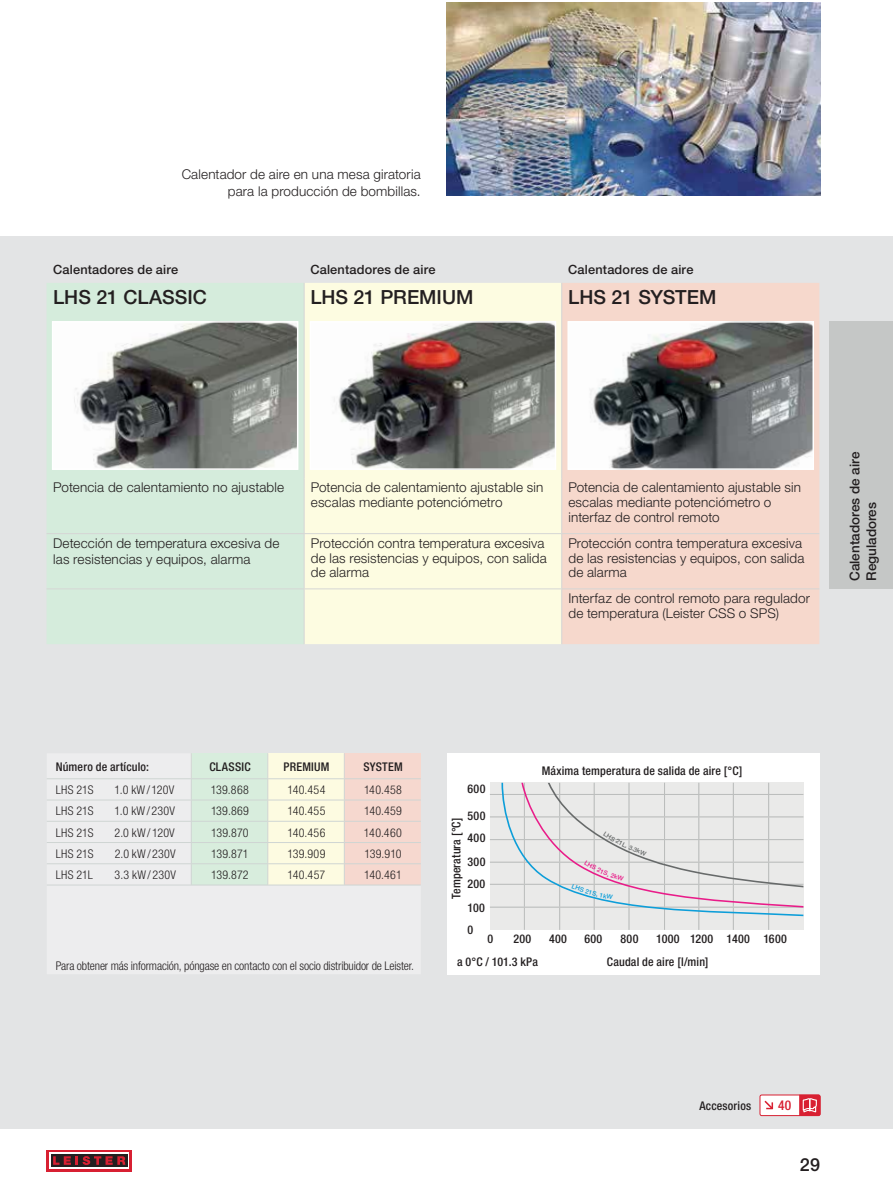
<style>
.page{position:relative;width:893px;height:1195px;background:#fff}
.page>*{position:absolute;margin:0;border:0;box-sizing:border-box;transform-origin:0 0}
.t1{font:500 19.5px "Helvetica Neue LTW1 G";color:#231f20}
.t2{font:500 18px "Helvetica Neue LTW1 G";color:#231f20}
.t3{font:300 13.5px/15px "Helvetica Neue LTW1 G";letter-spacing:.01em;color:#231f20}
.t4{font:500 13.5px/16.5px "Helvetica Neue LTW1 G";color:#231f20}
.t5{font:500 condensed 13.5px "Helvetica Neue LTW1 G";color:#d82032}
.t6{font:500 12.75px "Helvetica Neue LTW1 G";letter-spacing:.015em;color:#231f20}
.t7{font:300 condensed 12px "Helvetica Neue LTW1 G";letter-spacing:.005em;color:#231f20}
.t8{font:500 condensed 12px/22.4px "Helvetica Neue LTW1 G";letter-spacing:.015em;color:#231f20}
.t9{font:300 condensed 12px "Helvetica Neue LTW1 G";letter-spacing:-.015em;color:#231f20}
.t10{font:500 6.3px "Helvetica Neue";color:#231f20;scale:1.04 1}
</style>
<div class="page">
<div style="left:0;top:236px;width:893px;height:893px;background:#e3e4e5"></div>
<div style="left:829px;top:321px;width:64px;height:268px;background:#c5c7c6"></div>
<div style="left:47px;top:1150px;width:85px;height:21px;background:#d82032"></div>
<div style="left:49px;top:1152px;width:80px;height:17px;background:#fff"></div>
<div style="left:51px;top:1154px;width:77px;height:13px;background:#231f20"></div>
<svg style="left:53px;top:1156px;width:72px;height:9px"></svg>
<div style="left:447px;top:753px;width:373px;height:221px;background:#fff"></div>
<img style="left:446px;top:2px;width:374px;height:194px">
<div style="left:490px;top:783px;width:313px;height:147px;background:#eaeae9"></div>
<hr style="left:524px;top:783px;width:1px;height:147px;background:#bbbdbc">
<hr style="left:559px;top:783px;width:1px;height:147px;background:#bbbdbc">
<hr style="left:594px;top:783px;width:1px;height:147px;background:#bbbdbc">
<hr style="left:629px;top:783px;width:1px;height:147px;background:#bbbdbc">
<hr style="left:664px;top:783px;width:1px;height:147px;background:#bbbdbc">
<hr style="left:698px;top:783px;width:1px;height:147px;background:#bbbdbc">
<hr style="left:733px;top:783px;width:1px;height:147px;background:#bbbdbc">
<hr style="left:768px;top:783px;width:1px;height:147px;background:#bbbdbc">
<hr style="left:490px;top:794px;width:313px;height:1px;background:#bbbdbc">
<hr style="left:490px;top:817px;width:313px;height:1px;background:#bbbdbc">
<hr style="left:490px;top:839px;width:313px;height:1px;background:#bbbdbc">
<hr style="left:490px;top:862px;width:313px;height:1px;background:#bbbdbc">
<hr style="left:490px;top:884px;width:313px;height:1px;background:#bbbdbc">
<hr style="left:490px;top:907px;width:313px;height:1px;background:#bbbdbc">
<div style="left:760px;top:1095px;width:60px;height:21px;background:#fff;border-radius:2px"></div>
<svg style="left:764px;top:1101px;width:9px;height:8px"></svg>
<div style="left:760px;top:1095px;width:60px;height:21px;border:1px solid #d82032;border-radius:2px"></div>
<svg style="left:799px;top:1095px;width:21px;height:21px"></svg>
<div style="left:47px;top:283px;width:257px;height:361px;background:#d5ecdc"></div>
<div style="left:305px;top:283px;width:256px;height:361px;background:#fdfce1"></div>
<div style="left:562px;top:283px;width:257px;height:361px;background:#f6d8cc"></div>
<hr style="left:304px;top:283px;width:1px;height:195px;background:#d5d6d5">
<hr style="left:561px;top:283px;width:1px;height:195px;background:#d5d6d5">
<hr style="left:304px;top:478px;width:1px;height:55px;background:#d5d6d5">
<hr style="left:561px;top:478px;width:1px;height:55px;background:#d5d6d5">
<hr style="left:304px;top:534px;width:1px;height:55px;background:#d5d6d5">
<hr style="left:561px;top:534px;width:1px;height:55px;background:#d5d6d5">
<hr style="left:304px;top:589px;width:1px;height:55px;background:#d5d6d5">
<hr style="left:561px;top:589px;width:1px;height:55px;background:#d5d6d5">
<hr style="left:47px;top:533px;width:515px;height:1px;background:#d5d6d5">
<hr style="left:562px;top:533px;width:257px;height:1px;background:#d5d6d5">
<hr style="left:47px;top:589px;width:515px;height:1px;background:#d5d6d5">
<hr style="left:562px;top:589px;width:257px;height:1px;background:#d5d6d5">
<img style="left:55px;top:324px;width:240px;height:143px">
<div style="left:52px;top:321px;width:246px;height:149px;border:2px solid #fff"></div>
<img style="left:313px;top:324px;width:240px;height:143px">
<div style="left:310px;top:321px;width:246px;height:149px;border:2px solid #fff"></div>
<img style="left:570px;top:324px;width:241px;height:143px">
<div style="left:567px;top:321px;width:247px;height:149px;border:2px solid #fff"></div>
<svg style="left:47px;top:753px;width:374px;height:132px"></svg>
<hr style="left:47px;top:863px;width:374px;height:1px;background:#cfd5d3">
<hr style="left:47px;top:885px;width:374px;height:1px;background:#cfd5d3">
<svg style="left:501px;top:782px;width:303px;height:135px"></svg>
<p class="t3" style="left:182px;top:167px;width:240px;line-height:16.5px;text-align:right">Calentador de aire en una mesa giratoria para la producción de bombillas.</p>
<p class="t6" style="left:53px;top:265px;width:127px">Calentadores de aire</p>
<h1 class="t1" style="left:53px;top:290px;width:155px">LHS 21 CLASSIC</h1>
<p class="t6" style="left:310px;top:265px;width:127px">Calentadores de aire</p>
<h1 class="t1" style="left:310px;top:290px;width:165px">LHS 21 PREMIUM</h1>
<p class="t6" style="left:568px;top:265px;width:127px">Calentadores de aire</p>
<h1 class="t1" style="left:568px;top:290px;width:150px">LHS 21 SYSTEM</h1>
<p class="t3" style="left:53px;top:481px;width:232px">Potencia de calentamiento no ajustable</p>
<p class="t3" style="left:311px;top:481px;width:234px">Potencia de calentamiento ajustable sin escalas mediante potenciómetro</p>
<p class="t3" style="left:568px;top:481px;width:234px">Potencia de calentamiento ajustable sin escalas mediante potenciómetro o interfaz de control remoto</p>
<p class="t3" style="left:53px;top:536px;width:228px;line-height:16.5px">Detección de temperatura excesiva de las resistencias y equipos, alarma</p>
<p class="t3" style="left:311px;top:536px;width:237px">Protección contra temperatura excesiva de las resistencias y equipos, con salida de alarma</p>
<p class="t3" style="left:568px;top:536px;width:237px">Protección contra temperatura excesiva de las resistencias y equipos, con salida de alarma</p>
<p class="t3" style="left:568px;top:592px;width:243px">Interfaz de control remoto para regulador de temperatura (Leister CSS o SPS)</p>
<p class="t4" style="left:848px;top:581px;width:131px;rotate:-90deg">Calentadores de aire<br>Reguladores</p>
<p class="t8" style="left:56px;top:756px;width:95px">Número de artículo:</p>
<p class="t8" style="left:209px;top:756px;width:43px">CLASSIC</p>
<p class="t8" style="left:283px;top:756px;width:48px">PREMIUM</p>
<p class="t8" style="left:363px;top:756px;width:41px">SYSTEM</p>
<p class="t7" style="left:56px;top:786px;width:39px">LHS 21S</p>
<p class="t7" style="left:115px;top:786px;width:61px">1.0 kW / 120V</p>
<p class="t7" style="left:211px;top:786px;width:39px">139.868</p>
<p class="t7" style="left:287px;top:786px;width:40px">140.454</p>
<p class="t7" style="left:364px;top:786px;width:39px">140.458</p>
<p class="t7" style="left:56px;top:807px;width:39px">LHS 21S</p>
<p class="t7" style="left:115px;top:807px;width:62px">1.0 kW / 230V</p>
<p class="t7" style="left:211px;top:807px;width:39px">139.869</p>
<p class="t7" style="left:287px;top:807px;width:40px">140.455</p>
<p class="t7" style="left:364px;top:807px;width:39px">140.459</p>
<p class="t7" style="left:56px;top:828px;width:39px">LHS 21S</p>
<p class="t7" style="left:115px;top:828px;width:62px">2.0 kW / 120V</p>
<p class="t7" style="left:211px;top:828px;width:39px">139.870</p>
<p class="t7" style="left:287px;top:828px;width:40px">140.456</p>
<p class="t7" style="left:364px;top:828px;width:40px">140.460</p>
<p class="t7" style="left:56px;top:849px;width:39px">LHS 21S</p>
<p class="t7" style="left:115px;top:849px;width:63px">2.0 kW / 230V</p>
<p class="t7" style="left:211px;top:849px;width:39px">139.871</p>
<p class="t7" style="left:287px;top:849px;width:39px">139.909</p>
<p class="t7" style="left:364px;top:849px;width:39px">139.910</p>
<p class="t7" style="left:56px;top:871px;width:39px">LHS 21L</p>
<p class="t7" style="left:115px;top:871px;width:63px">3.3 kW / 230V</p>
<p class="t7" style="left:211px;top:871px;width:39px">139.872</p>
<p class="t7" style="left:287px;top:871px;width:39px">140.457</p>
<p class="t7" style="left:364px;top:871px;width:39px">140.461</p>
<p class="t9" style="left:56px;top:961px;width:360px">Para obtener más información, póngase en contacto con el socio distribuidor de Leister.</p>
<p class="t8" style="left:542px;top:761px;width:202px">Máxima temperatura de salida de aire [°C]</p>
<p class="t10" style="left:632px;top:773px;width:22px">LHS 21</p>
<p class="t8" style="left:467px;top:778px;width:20px">600</p>
<p class="t8" style="left:467px;top:805px;width:20px">500<br>400</p>
<p class="t8" style="left:467px;top:852px;width:19px">300<br>200</p>
<p class="t8" style="left:467px;top:897px;width:19px">100<br>0</p>
<p class="t8" style="left:446px;top:899px;width:83px;rotate:-90deg">Temperatura [°C]</p>
<p class="t8" style="left:487px;top:929px;width:7px">0</p>
<p class="t8" style="left:513px;top:929px;width:19px">200</p>
<p class="t8" style="left:549px;top:929px;width:19px">400</p>
<p class="t8" style="left:584px;top:929px;width:20px">600</p>
<p class="t8" style="left:620px;top:929px;width:19px">800</p>
<p class="t8" style="left:656px;top:929px;width:132px">1000 1200 1400 1600</p>
<p class="t8" style="left:457px;top:951px;width:82px">a 0°C / 101.3 kPa</p>
<p class="t8" style="left:607px;top:951px;width:103px">Caudal de aire [l/min]</p>
<p class="t8" style="left:699px;top:1095px;width:53px">Accesorios</p>
<p class="t5" style="left:778px;top:1100px;width:14px">40</p>
<h2 class="t2" style="left:800px;top:1158px;width:22px">29</h2>
</div>
